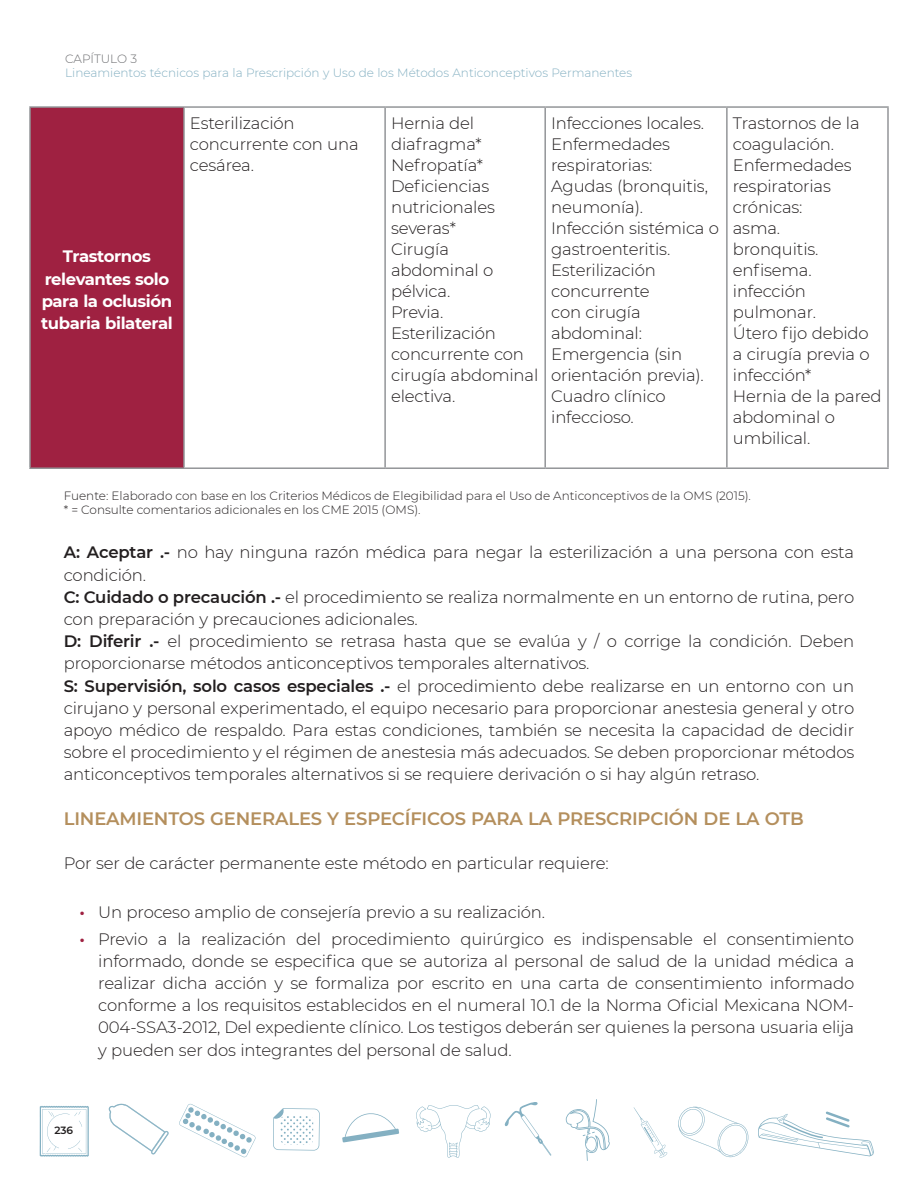
<style>
.page{position:relative;width:918px;height:1188px;background:#fff}
.page>*{position:absolute;margin:0;border:0;box-sizing:border-box;transform-origin:0 0}
.t1{font:600 18px "Montserrat";letter-spacing:-.01em;color:#b48f5d}
.t2{font:300 16.5px/21px "Montserrat";letter-spacing:-.01em;color:#231f20}
.t3{font:700 16.5px/22.2px "Montserrat";letter-spacing:-.025em;color:#fff;text-align:center}
.t4{font:300 12px/14.4px "Montserrat";color:#231f20}
.t5{font:300 12px "Montserrat";color:#84b0c2}
.t6{font:300 12px "Montserrat";letter-spacing:-.01em;color:#6c6d70}
.t7{font:600 10.5px "Montserrat";color:#231f20}
.s1{font-weight:600}
</style>
<div class="page">
<svg style="left:505px;top:1102px;width:46px;height:54px"></svg>
<svg style="left:40px;top:1106px;width:49px;height:51px"></svg>
<svg style="left:342px;top:1113px;width:57px;height:29px"></svg>
<svg style="left:108px;top:1104px;width:61px;height:50px"></svg>
<svg style="left:179px;top:1104px;width:77px;height:53px"></svg>
<svg style="left:273px;top:1108px;width:47px;height:43px"></svg>
<svg style="left:634px;top:1107px;width:34px;height:51px"></svg>
<svg style="left:416px;top:1105px;width:75px;height:53px"></svg>
<svg style="left:566px;top:1099px;width:44px;height:62px"></svg>
<svg style="left:678px;top:1106px;width:71px;height:52px"></svg>
<svg style="left:758px;top:1111px;width:116px;height:45px"></svg>
<div style="left:30px;top:107px;width:154px;height:361px;background:#9f2141"></div>
<hr style="left:184px;top:106px;width:201px;height:2px;background:#939598">
<hr style="left:385px;top:106px;width:160px;height:2px;background:#939598">
<hr style="left:384px;top:108px;width:2px;height:359px;background:#939598">
<hr style="left:545px;top:106px;width:182px;height:2px;background:#939598">
<hr style="left:544px;top:108px;width:2px;height:359px;background:#939598">
<hr style="left:727px;top:106px;width:162px;height:2px;background:#939598">
<hr style="left:726px;top:108px;width:2px;height:359px;background:#939598">
<hr style="left:887px;top:108px;width:2px;height:359px;background:#939598">
<hr style="left:184px;top:467px;width:201px;height:2px;background:#939598">
<hr style="left:385px;top:467px;width:160px;height:2px;background:#939598">
<hr style="left:545px;top:467px;width:182px;height:2px;background:#939598">
<hr style="left:727px;top:467px;width:162px;height:2px;background:#939598">
<hr style="left:29px;top:106px;width:155px;height:2px;background:#939598">
<hr style="left:29px;top:108px;width:2px;height:359px;background:#939598">
<hr style="left:183px;top:108px;width:2px;height:359px;background:#939598">
<hr style="left:29px;top:467px;width:155px;height:2px;background:#939598">
<p class="t6" style="left:65px;top:51px;width:73px">CAPÍTULO 3</p>
<p class="t5" style="left:65px;top:64px;width:568px">Lineamientos técnicos para la Prescripción y Uso de los Métodos Anticonceptivos Permanentes</p>
<p class="t3" style="left:41px;top:245px;width:133px">Trastornos relevantes solo para la oclusión tubaria bilateral</p>
<p class="t2" style="left:190px;top:112px;width:170px">Esterilización concurrente con una cesárea.</p>
<p class="t2" style="left:391px;top:112px;width:149px">Hernia del diafragma*<br>Nefropatía*<br>Deficiencias nutricionales severas*<br>Cirugía abdominal o pélvica.<br>Previa.<br>Esterilización concurrente con cirugía abdominal electiva.</p>
<p class="t2" style="left:551px;top:112px;width:169px">Infecciones locales.<br>Enfermedades respiratorias:<br>Agudas (bronquitis, neumonía).<br>Infección sistémica o gastroenteritis.<br>Esterilización concurrente<br>con cirugía abdominal:<br>Emergencia (sin orientación previa).<br>Cuadro clínico infeccioso.</p>
<p class="t2" style="left:733px;top:112px;width:150px">Trastornos de la coagulación.<br>Enfermedades respiratorias crónicas:<br>asma.<br>bronquitis. enfisema. infección pulmonar.<br>Útero fijo debido a cirugía previa o infección*<br>Hernia de la pared abdominal o umbilical.</p>
<p class="t4" style="left:64px;top:488px;width:689px">Fuente: Elaborado con base en los Criterios Médicos de Elegibilidad para el Uso de Anticonceptivos de la OMS (2015). * = Consulte comentarios adicionales en los CME 2015 (OMS).</p>
<p class="t2" style="left:64px;top:541px;width:792px;line-height:22.2px"><span class="s1">A: Aceptar .-</span> no hay ninguna razón médica para negar la esterilización a una persona con esta condición.<br><span class="s1">C: Cuidado o precaución .-</span> el procedimiento se realiza normalmente en un entorno de rutina, pero con preparación y precauciones adicionales.<br><span class="s1">D: Diferir .-</span> el procedimiento se retrasa hasta que se evalúa y / o corrige la condición. Deben proporcionarse métodos anticonceptivos temporales alternativos.<br><span class="s1">S: Supervisión, solo casos especiales .-</span> el procedimiento debe realizarse en un entorno con un cirujano y personal experimentado, el equipo necesario para proporcionar anestesia general y otro apoyo médico de respaldo. Para estas condiciones, también se necesita la capacidad de decidir sobre el procedimiento y el régimen de anestesia más adecuados. Se deben proporcionar métodos anticonceptivos temporales alternativos si se requiere derivación o si hay algún retraso.</p>
<p class="t1" style="left:64px;top:806px;width:742px">LINEAMIENTOS GENERALES Y ESPECÍFICOS PARA LA PRESCRIPCIÓN DE LA OTB</p>
<p class="t2" style="left:64px;top:853px;width:547px">Por ser de carácter permanente este método en particular requiere:</p>
<p class="t2" style="left:98px;top:899px;width:757px;line-height:26.4px">Un proceso amplio de consejería previo a su realización.<br>Previo a la realización del procedimiento quirúrgico es indispensable el consentimiento</p>
<p class="t2" style="left:98px;top:949px;width:758px;line-height:22.2px;text-align:justify">informado, donde se especifica que se autoriza al personal de salud de la unidad médica a realizar dicha acción y se formaliza por escrito en una carta de consentimiento informado conforme a los requisitos establecidos en el numeral 10.1 de la Norma Oficial Mexicana NOM-004-SSA3-2012, Del expediente clínico. Los testigos deberán ser quienes la persona usuaria elija y pueden ser dos integrantes del personal de salud.</p>
<p class="t7" style="left:54px;top:1123px;width:20px">236</p>
</div>
